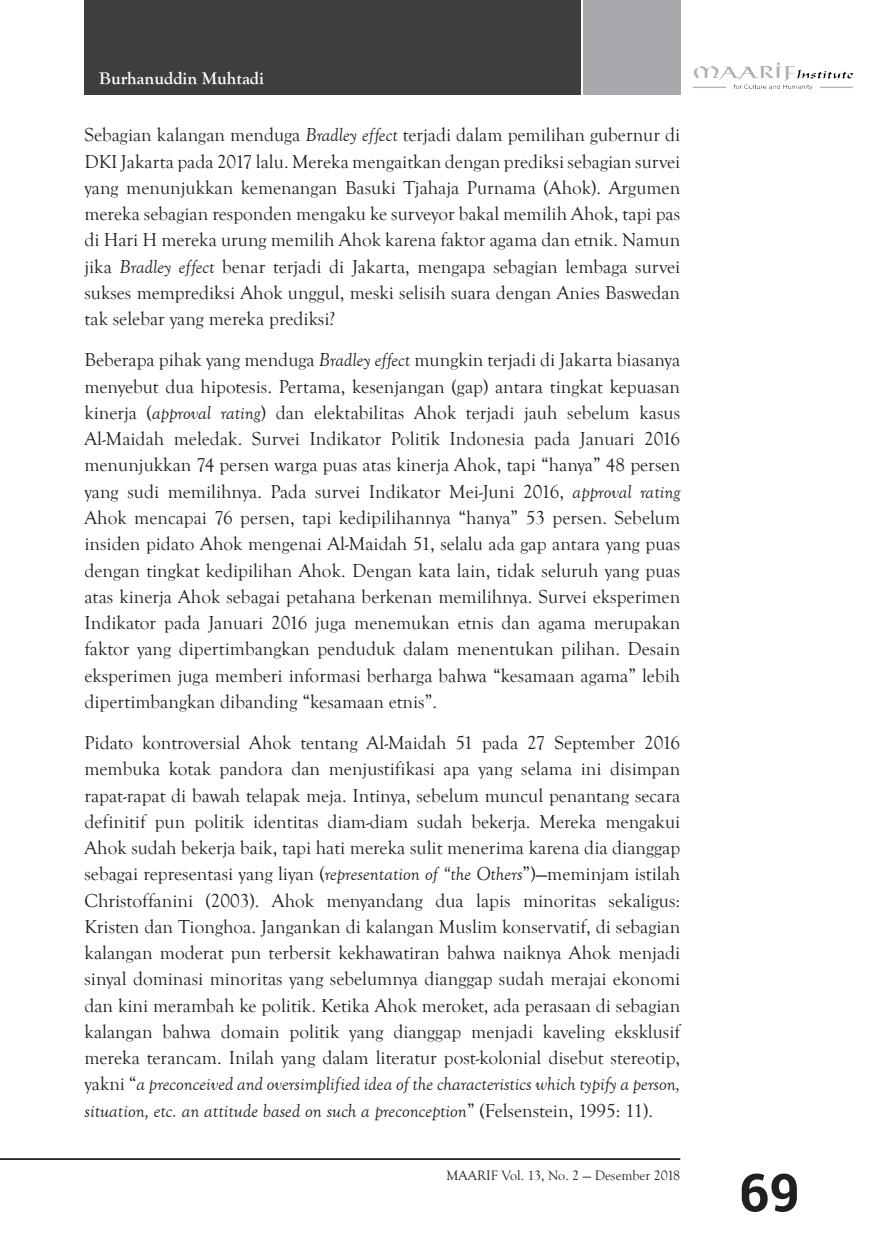
<style>
.page{position:relative;width:869px;height:1241px;background:#fff}
.page>*{position:absolute;margin:0;border:0;box-sizing:border-box;transform-origin:0 0}
.t1{font:700 52.5px "Roboto";color:#231f20}
.Text{font:19.25px/26.2px "Goudy Old Style T";color:#231f20;text-align:justify}
.t2{font:700 17.5px "Goudy Old Style T";color:#fff}
.t3{font:14px "Goudy Old Style T";color:#231f20}
.s1{font-style:italic}
</style>
<div class="page">
<div style="left:582px;top:0;width:98px;height:94px;background:#a8a9ad"></div>
<hr style="left:0;top:1157px;width:680px;height:2px;background:#231f20">
<div style="left:84px;top:0;width:496px;height:94px;background:#3e3e3f"></div>
<img style="left:693px;top:63px;width:159px;height:26px">
<p class="t2" style="left:99px;top:69px;width:166px">Burhanuddin Muhtadi</p>
<p class="Text" style="left:84px;top:122px;width:597px">Sebagian kalangan menduga <span class="s1">Bradley effect</span> terjadi dalam pemilihan gubernur di DKI Jakarta pada 2017 lalu. Mereka mengaitkan dengan prediksi sebagian survei yang menunjukkan kemenangan Basuki Tjahaja Purnama (Ahok). Argumen mereka sebagian responden mengaku ke surveyor bakal memilih Ahok, tapi pas di Hari H mereka urung memilih Ahok karena faktor agama dan etnik. Namun jika <span class="s1">Bradley effect</span> benar terjadi di Jakarta, mengapa sebagian lembaga survei sukses memprediksi Ahok unggul, meski selisih suara dengan Anies Baswedan tak selebar yang mereka prediksi?</p>
<p class="Text" style="left:84px;top:347px;width:597px">Beberapa pihak yang menduga <span class="s1">Bradley effect</span> mungkin terjadi di Jakarta biasanya menyebut dua hipotesis. Pertama, kesenjangan (gap) antara tingkat kepuasan kinerja (<span class="s1">approval rating</span>) dan elektabilitas Ahok terjadi jauh sebelum kasus Al-Maidah meledak. Survei Indikator Politik Indonesia pada Januari 2016 menunjukkan 74 persen warga puas atas kinerja Ahok, tapi “hanya” 48 persen yang sudi memilihnya. Pada survei Indikator Mei-Juni 2016, <span class="s1">approval rating </span>Ahok mencapai 76 persen, tapi kedipilihannya “hanya” 53 persen. Sebelum insiden pidato Ahok mengenai Al-Maidah 51, selalu ada gap antara yang puas dengan tingkat kedipilihan Ahok. Dengan kata lain, tidak seluruh yang puas atas kinerja Ahok sebagai petahana berkenan memilihnya. Survei eksperimen Indikator pada Januari 2016 juga menemukan etnis dan agama merupakan faktor yang dipertimbangkan penduduk dalam menentukan pilihan. Desain eksperimen juga memberi informasi berharga bahwa “kesamaan agama” lebih dipertimbangkan dibanding “kesamaan etnis”.</p>
<p class="Text" style="left:84px;top:729px;width:597px">Pidato kontroversial Ahok tentang Al-Maidah 51 pada 27 September 2016 membuka kotak pandora dan menjustifikasi apa yang selama ini disimpan rapat-rapat di bawah telapak meja. Intinya, sebelum muncul penantang secara definitif pun politik identitas diam-diam sudah bekerja. Mereka mengakui Ahok sudah bekerja baik, tapi hati mereka sulit menerima karena dia dianggap sebagai representasi yang liyan (<span class="s1">representation of “the Others</span>”)—meminjam istilah Christoffanini (2003). Ahok menyandang dua lapis minoritas sekaligus:<br>Kristen dan Tionghoa. Jangankan di kalangan Muslim konservatif, di sebagian kalangan moderat pun terbersit kekhawatiran bahwa naiknya Ahok menjadi sinyal dominasi minoritas yang sebelumnya dianggap sudah merajai ekonomi dan kini merambah ke politik. Ketika Ahok meroket, ada perasaan di sebagian kalangan bahwa domain politik yang dianggap menjadi kaveling eksklusif mereka terancam. Inilah yang dalam literatur post-kolonial disebut stereotip, yakni “<span class="s1">a preconceived and oversimplified idea of the characteristics which typify a person, situation, etc. an attitude based on such a preconception</span>” (Felsenstein, 1995: 11).</p>
<p class="t3" style="left:446px;top:1167px;width:235px">MAARIF Vol. 13, No. 2 — Desember 2018</p>
<h1 class="t1" style="left:738px;top:1155px;width:62px">69</h1>
</div>
